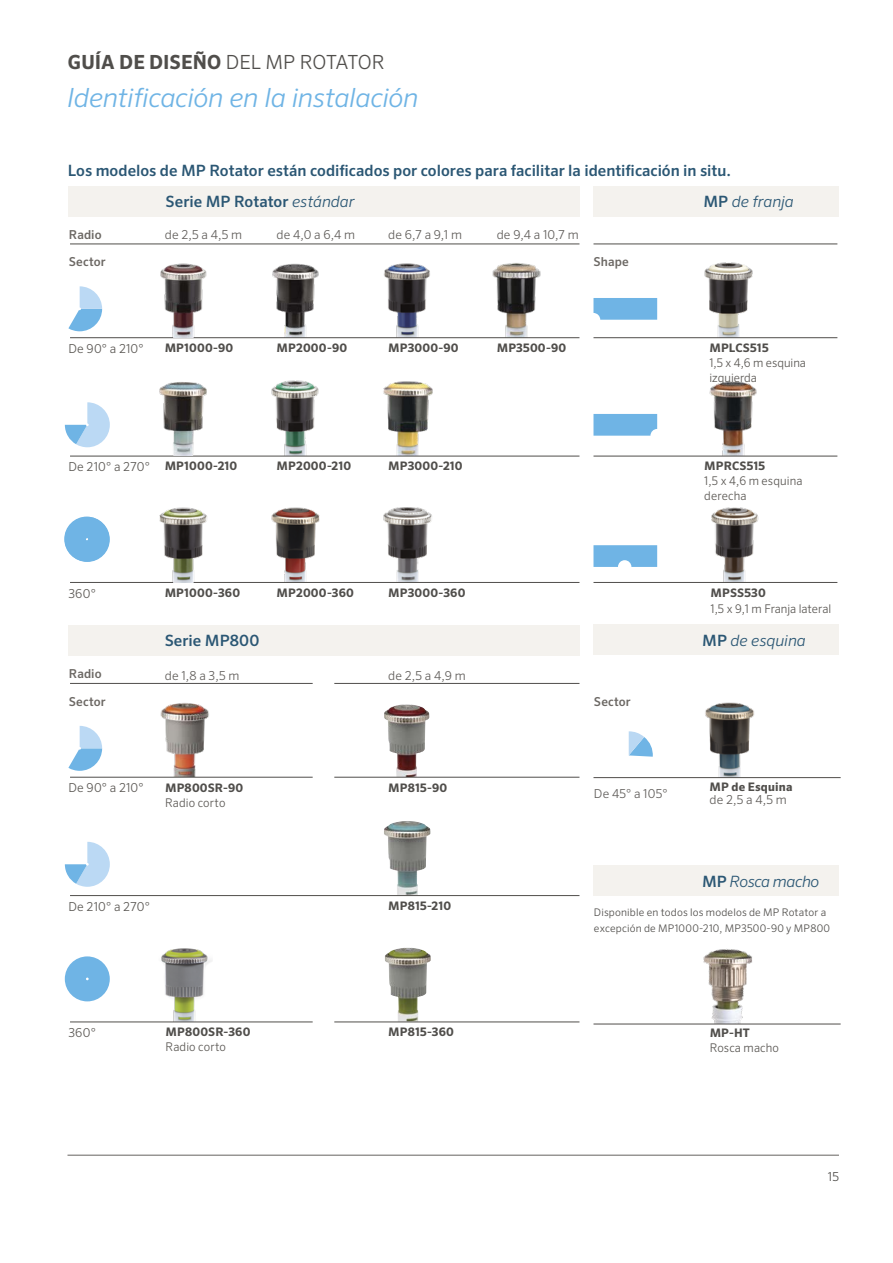
<style>
.page{position:relative;width:893px;height:1263px;background:#fff}
.page>*{position:absolute;margin:0;border:0;box-sizing:border-box;transform-origin:0 0}
.t1{font:italic 300 26.4px "Sero Pro";letter-spacing:-.015em;color:#6fb4e5}
.t2{font:700 19.5px "Sero Pro";color:#504e4b}
.t3{font:500 15.6px/30.9px "Sero Pro";color:#2b5774}
.t4{font:italic 300 15.6px "Sero Pro";letter-spacing:-.005em;color:#2b5774}
.t5{font:italic 300 15.6px "Sero Pro";letter-spacing:-.025em;color:#2b5774}
.t6{font:300 12.3px "Sero Pro";letter-spacing:.01em;color:#615e5b}
.t7{font:300 12.3px "Sero Pro";letter-spacing:.015em;color:#5b5854}
.t8{font:500 12.3px "Sero Pro";letter-spacing:.01em;color:#6c6864}
.t9{font:300 12.3px "Sero Pro";color:#504e4b}
.t10{font:300 12px/15px "Sero Pro";color:#5b5854}
.t11{font:700 11.7px "Sero Pro";letter-spacing:.015em;color:#504e4b}
.t12{font:300 10.5px/16.2px "Sero Pro";letter-spacing:.02em;color:#504e4b}
.s1{font-weight:300}
.s2{font-weight:300;font-style:italic}
.s3{font-weight:500;font-style:normal}
</style>
<div class="page">
<hr style="left:68px;top:1155px;width:771px;height:1px;background:#66625f">
<img style="left:384px;top:821px;width:46px;height:74px">
<img style="left:385px;top:948px;width:46px;height:74px">
<img style="left:384px;top:704px;width:46px;height:73px">
<img style="left:705px;top:702px;width:49px;height:75px">
<img style="left:702px;top:949px;width:54px;height:75px">
<img style="left:159px;top:703px;width:54px;height:74px">
<img style="left:158px;top:948px;width:54px;height:74px">
<img style="left:704px;top:262px;width:49px;height:75px">
<img style="left:708px;top:381px;width:53px;height:75px">
<img style="left:711px;top:507px;width:48px;height:75px">
<img style="left:492px;top:263px;width:49px;height:74px">
<div style="left:68px;top:186px;width:511px;height:30px;background:#f4f2ee"></div>
<div style="left:593px;top:186px;width:246px;height:30px;background:#f4f2ee"></div>
<div style="left:593px;top:624px;width:246px;height:31px;background:#f4f2ee"></div>
<div style="left:68px;top:625px;width:511px;height:30px;background:#f4f2ee"></div>
<div style="left:593px;top:865px;width:246px;height:31px;background:#f4f2ee"></div>
<hr style="left:593px;top:777px;width:248px;height:1px;background:#504e4b">
<hr style="left:593px;top:1024px;width:248px;height:1px;background:#504e4b">
<hr style="left:70px;top:777px;width:243px;height:1px;background:#504e4b">
<hr style="left:334px;top:777px;width:245px;height:1px;background:#504e4b">
<hr style="left:593px;top:337px;width:244px;height:1px;background:#504e4b">
<hr style="left:70px;top:244px;width:509px;height:1px;background:#504e4b">
<hr style="left:70px;top:683px;width:243px;height:1px;background:#504e4b">
<hr style="left:334px;top:683px;width:245px;height:1px;background:#504e4b">
<hr style="left:593px;top:244px;width:244px;height:1px;background:#504e4b">
<hr style="left:70px;top:895px;width:509px;height:1px;background:#504e4b">
<hr style="left:593px;top:456px;width:244px;height:1px;background:#504e4b">
<hr style="left:70px;top:1022px;width:243px;height:1px;background:#504e4b">
<hr style="left:334px;top:1022px;width:245px;height:1px;background:#504e4b">
<hr style="left:593px;top:582px;width:244px;height:1px;background:#504e4b">
<img style="left:272px;top:263px;width:47px;height:74px">
<img style="left:269px;top:380px;width:54px;height:76px">
<img style="left:271px;top:507px;width:49px;height:75px">
<img style="left:384px;top:263px;width:46px;height:74px">
<img style="left:382px;top:381px;width:54px;height:75px">
<img style="left:383px;top:507px;width:49px;height:75px">
<svg style="left:593px;top:298px;width:64px;height:22px"></svg>
<svg style="left:593px;top:414px;width:64px;height:22px"></svg>
<svg style="left:593px;top:545px;width:64px;height:22px"></svg>
<svg style="left:65px;top:956px;width:45px;height:45px"></svg>
<svg style="left:64px;top:517px;width:46px;height:45px"></svg>
<svg style="left:68px;top:286px;width:34px;height:45px"></svg>
<svg style="left:68px;top:726px;width:34px;height:45px"></svg>
<svg style="left:65px;top:402px;width:45px;height:45px"></svg>
<svg style="left:65px;top:842px;width:45px;height:45px"></svg>
<hr style="left:70px;top:582px;width:509px;height:1px;background:#504e4b">
<hr style="left:70px;top:337px;width:509px;height:1px;background:#504e4b">
<hr style="left:70px;top:456px;width:509px;height:1px;background:#504e4b">
<svg style="left:629px;top:731px;width:24px;height:26px"></svg>
<img style="left:160px;top:263px;width:47px;height:74px">
<img style="left:159px;top:382px;width:51px;height:74px">
<img style="left:159px;top:507px;width:48px;height:76px">
<h2 class="t2" style="left:68px;top:50px;width:319px">GUÍA DE DISEÑO <span class="s1">DEL MP ROTATOR</span></h2>
<h1 class="t1" style="left:67px;top:82px;width:353px">Identificación en la instalación</h1>
<h3 class="t3" style="left:166px;top:155px;width:567px;text-indent:-98px">Los modelos de MP Rotator están codificados por colores para facilitar la identificación in situ.<br>Serie MP Rotator <span class="s2">estándar</span></h3>
<h3 class="t4" style="left:703px;top:192px;width:92px"><span class="s3">MP</span> de franja</h3>
<p class="t8" style="left:69px;top:227px;width:34px">Radio</p>
<p class="t6" style="left:165px;top:227px;width:79px">de 2,5 a 4,5 m</p>
<p class="t6" style="left:277px;top:227px;width:80px">de 4,0 a 6,4 m</p>
<p class="t6" style="left:388px;top:227px;width:75px">de 6,7 a 9,1 m</p>
<p class="t6" style="left:497px;top:227px;width:83px">de 9,4 a 10,7 m</p>
<p class="t8" style="left:69px;top:255px;width:38px">Sector</p>
<p class="t8" style="left:593px;top:255px;width:37px">Shape</p>
<p class="t7" style="left:68px;top:341px;width:77px">De 90° a 210°</p>
<p class="t11" style="left:165px;top:341px;width:70px">MP1000-90</p>
<p class="t11" style="left:277px;top:341px;width:72px">MP2000-90</p>
<p class="t11" style="left:497px;top:341px;width:71px">MP3500-90</p>
<p class="t11" style="left:388px;top:341px;width:72px">MP3000-90</p>
<p class="t11" style="left:709px;top:341px;width:61px">MPLCS515</p>
<p class="t10" style="left:709px;top:356px;width:98px">1,5 x 4,6 m esquina izquierda</p>
<p class="t7" style="left:68px;top:460px;width:83px">De 210° a 270°</p>
<p class="t11" style="left:165px;top:459px;width:74px">MP1000-210</p>
<p class="t11" style="left:277px;top:459px;width:76px">MP2000-210</p>
<p class="t11" style="left:388px;top:459px;width:76px">MP3000-210</p>
<p class="t11" style="left:704px;top:459px;width:62px">MPRCS515</p>
<p class="t10" style="left:704px;top:474px;width:100px">1,5 x 4,6 m esquina derecha</p>
<p class="t7" style="left:68px;top:586px;width:29px">360°</p>
<p class="t11" style="left:165px;top:586px;width:77px">MP1000-360</p>
<p class="t11" style="left:277px;top:586px;width:79px">MP2000-360</p>
<p class="t11" style="left:388px;top:586px;width:79px">MP3000-360</p>
<p class="t11" style="left:711px;top:586px;width:57px">MPSS530</p>
<p class="t10" style="left:711px;top:601px;width:122px">1,5 x 9,1 m Franja lateral</p>
<h3 class="t3" style="left:165px;top:625px;width:96px">Serie MP800</h3>
<h3 class="t4" style="left:702px;top:631px;width:105px"><span class="s3">MP</span> de esquina</h3>
<p class="t8" style="left:69px;top:666px;width:34px">Radio</p>
<p class="t6" style="left:165px;top:668px;width:76px">de 1,8 a 3,5 m</p>
<p class="t6" style="left:388px;top:668px;width:79px">de 2,5 a 4,9 m</p>
<p class="t8" style="left:69px;top:694px;width:38px">Sector</p>
<p class="t8" style="left:594px;top:694px;width:38px">Sector</p>
<p class="t7" style="left:68px;top:781px;width:77px">De 90° a 210°</p>
<p class="t11" style="left:165px;top:780px;width:80px">MP800SR-90</p>
<p class="t10" style="left:165px;top:795px;width:62px">Radio corto</p>
<p class="t11" style="left:388px;top:780px;width:60px">MP815-90</p>
<p class="t6" style="left:594px;top:786px;width:75px">De 45° a 105°</p>
<p class="t11" style="left:709px;top:780px;width:84px">MP de Esquina</p>
<p class="t6" style="left:709px;top:792px;width:79px">de 2,5 a 4,5 m</p>
<h3 class="t5" style="left:702px;top:872px;width:119px"><span class="s3">MP</span> Rosca macho</h3>
<p class="t7" style="left:68px;top:899px;width:83px">De 210° a 270°</p>
<p class="t7" style="left:68px;top:1025px;width:29px">360°</p>
<p class="t11" style="left:166px;top:1024px;width:86px">MP800SR-360</p>
<p class="t10" style="left:166px;top:1039px;width:62px">Radio corto</p>
<p class="t11" style="left:388px;top:899px;width:64px">MP815-210</p>
<p class="t11" style="left:388px;top:1024px;width:67px">MP815-360</p>
<p class="t12" style="left:594px;top:904px;width:238px">Disponible en todos los modelos de MP Rotator a excepción de MP1000-210, MP3500-90 y MP800</p>
<p class="t11" style="left:710px;top:1026px;width:42px">MP-HT</p>
<p class="t10" style="left:710px;top:1040px;width:71px">Rosca macho</p>
<p class="t9" style="left:828px;top:1169px;width:13px">15</p>
</div>
